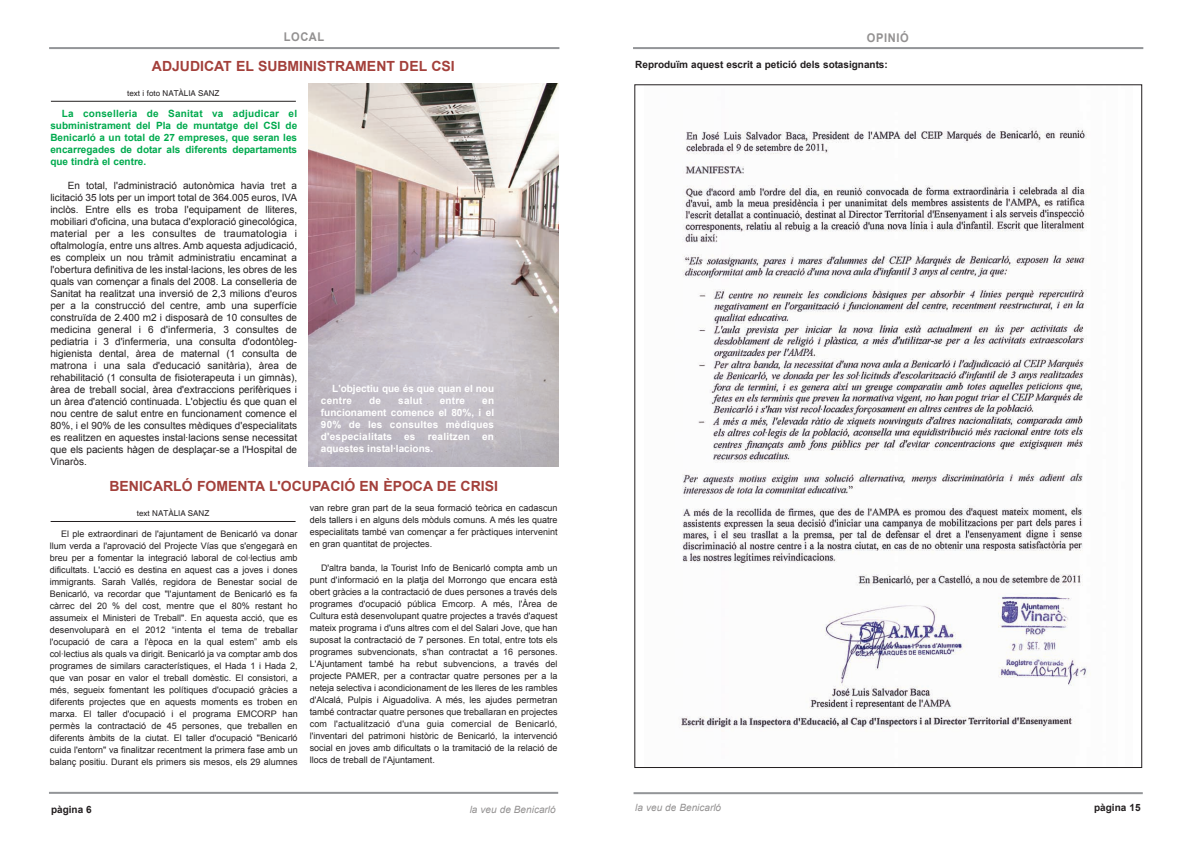
<style>
.page{position:relative;width:1191px;height:842px;background:#fff}
.page>*{position:absolute;margin:0;border:0;box-sizing:border-box;transform-origin:0 0}
.t1{font:700 14px "Arial";color:#a3403b}
.t2{font:700 12px "Arial";letter-spacing:.055em;color:#939191;scale:.92 1}
.t3{font:10px/12px "Arial";color:#231f20;text-align:justify}
.t4{font:700 10px/12px "Arial";color:#00aa4e;text-align:justify}
.t5{font:700 10px/12px "Arial";color:#fff}
.t6{font:700 10px "Arial";color:#231f20}
.t7{font:italic 10px "Arial";color:#939191}
.t8{font:9px/12px "Arial";color:#231f20;text-align:justify}
.t9{font:8px "Helvetica";color:#231f20}
</style>
<div class="page">
<hr style="left:49px;top:792px;width:509px;height:2px;background:#939598">
<hr style="left:633px;top:792px;width:509px;height:2px;background:#939598">
<hr style="left:49px;top:47px;width:510px;height:2px;background:#939598">
<hr style="left:633px;top:47px;width:510px;height:2px;background:#939598">
<hr style="left:51px;top:101px;width:245px;height:1px;background:#231f20">
<img style="left:309px;top:84px;width:249px;height:382px">
<img style="left:681px;top:129px;width:407px;height:599px">
<hr style="left:51px;top:521px;width:244px;height:1px;background:#231f20">
<h2 class="t2" style="left:284px;top:30px;width:46px">LOCAL</h2>
<h2 class="t2" style="left:867px;top:31px;width:47px">OPINIÓ</h2>
<h1 class="t1" style="left:152px;top:59px;width:304px">ADJUDICAT EL SUBMINISTRAMENT DEL CSI</h1>
<p class="t6" style="left:635px;top:59px;width:254px">Reproduïm aquest escrit a petició dels sotasignants:</p>
<p class="t9" style="left:127px;top:88px;width:94px">text i foto NATÀLIA SANZ</p>
<p class="t4" style="left:50px;top:108px;width:248px;text-indent:11px">La conselleria de Sanitat va adjudicar el subministrament del Pla de muntatge del CSI de Benicarló a un total de 27 empreses, que seran les encarregades de dotar als diferents departaments que tindrà el centre.</p>
<p class="t3" style="left:50px;top:180px;width:248px;text-indent:17px">En total, l'administració autonòmica havia tret a licitació 35 lots per un import total de 364.005 euros, IVA inclòs. Entre ells es troba l'equipament de lliteres, mobiliari d'oficina, una butaca d'exploració ginecológica, material per a les consultes de traumatologia i oftalmología, entre uns altres. Amb aquesta adjudicació, es compleix un nou tràmit administratiu encaminat a l'obertura definitiva de les instal·lacions, les obres de les quals van començar a finals del 2008. La conselleria de Sanitat ha realitzat una inversió de 2,3 milions d'euros per a la construcció del centre, amb una superfície construïda de 2.400 m2 i disposarà de 10 consultes de medicina general i 6 d'infermeria, 3 consultes de pediatria i 3 d'infermeria, una consulta d'odontòleg&shy;higienista dental, àrea de maternal (1 consulta de matrona i una sala d'educació sanitària), àrea de rehabilitació (1 consulta de fisioterapeuta i un gimnàs), àrea de treball social, àrea d'extraccions perifèriques i un àrea d'atenció continuada. L'objectiu és que quan el nou centre de salut entre en funcionament comence el 80%, i el 90% de les consultes mèdiques d'especialitats es realitzen en aquestes instal·lacions sense necessitat que els pacients hàgen de desplaçar-se a l'Hospital de Vinaròs.</p>
<p class="t5" style="left:321px;top:383px;width:175px;text-indent:11px">L'objectiu que és que quan el nou centre</p>
<p class="t5" style="left:369px;top:395px;width:13px">de</p>
<p class="t5" style="left:398px;top:395px;width:26px">salut</p>
<p class="t5" style="left:440px;top:395px;width:27px">entre</p>
<p class="t5" style="left:321px;top:395px;width:175px;text-align:justify;text-indent:161px">en funcionament comence el 80%, i el 90% de les consultes mèdiques d'especialitats es realitzen en aquestes instal·lacions.</p>
<h1 class="t1" style="left:109px;top:479px;width:390px">BENICARLÓ FOMENTA L'OCUPACIÓ EN ÈPOCA DE CRISI</h1>
<p class="t9" style="left:137px;top:508px;width:74px">text NATÀLIA SANZ</p>
<p class="t8" style="left:310px;top:502px;width:249px">van rebre gran part de la seua formació teòrica en cadascun dels tallers i en alguns dels mòduls comuns. A més les quatre especialitats també van començar a fer pràctiques intervenint en gran quantitat de projectes.</p>
<p class="t8" style="left:310px;top:562px;width:249px;text-indent:11px">D'altra banda, la Tourist Info de Benicarló compta amb un punt d'informació en la platja del Morrongo que encara està obert gràcies a la contractació de dues persones a través dels programes d'ocupació pública Emcorp. A més, l'Àrea de Cultura està desenvolupant quatre projectes a través d'aquest mateix programa i d'uns altres com el del Salari Jove, que han suposat la contractació de 7 persones. En total, entre tots els programes subvencionats, s'han contractat a 16 persones.<br>L'Ajuntament també ha rebut subvencions, a través del projecte PAMER, per a contractar quatre persones per a la neteja selectiva i acondicionament de les lleres de les rambles d'Alcalá, Pulpis i Aiguadoliva. A més, les ajudes permetran també contractar quatre persones que treballaran en projectes com l'actualització d'una guia comercial de Benicarló, l'inventari del patrimoni històric de Benicarló, la intervenció social en joves amb dificultats o la tramitació de la relació de llocs de treball de l'Ajuntament.</p>
<p class="t8" style="left:50px;top:528px;width:249px;text-indent:11px">El ple extraordinari de l'ajuntament de Benicarló va donar llum verda a l'aprovació del Projecte Vías que s'engegarà en breu per a fomentar la integració laboral de col·lectius amb dificultats. L'acció es destina en aquest cas a joves i dones immigrants. Sarah Vallés, regidora de Benestar social de Benicarló, va recordar que "l'ajuntament de Benicarló es fa càrrec del 20 % del cost, mentre que el 80% restant ho assumeix el Ministeri de Treball". En aquesta acció, que es desenvoluparà en el 2012 “intenta el tema de treballar l'ocupació de cara a l'època en la qual estem” amb els col·lectius als quals va dirigit. Benicarló ja va comptar amb dos programes de similars característiques, el Hada 1 i Hada 2, que van posar en valor el treball domèstic. El consistori, a més, segueix fomentant les polítiques d'ocupació gràcies a diferents projectes que en aquests moments es troben en marxa. El taller d'ocupació i el programa EMCORP han permès la contractació de 45 persones, que treballen en diferents àmbits de la ciutat. El taller d'ocupació "Benicarló cuida l'entorn" va finalitzar recentment la primera fase amb un balanç positiu. Durant els primers sis mesos, els 29 alumnes</p>
<p class="t6" style="left:51px;top:803px;width:42px">pàgina 6</p>
<p class="t7" style="left:470px;top:803px;width:87px">la veu de Benicarló</p>
<p class="t7" style="left:635px;top:802px;width:87px">la veu de Benicarló</p>
<p class="t6" style="left:1094px;top:802px;width:48px">pàgina 15</p>
</div>
